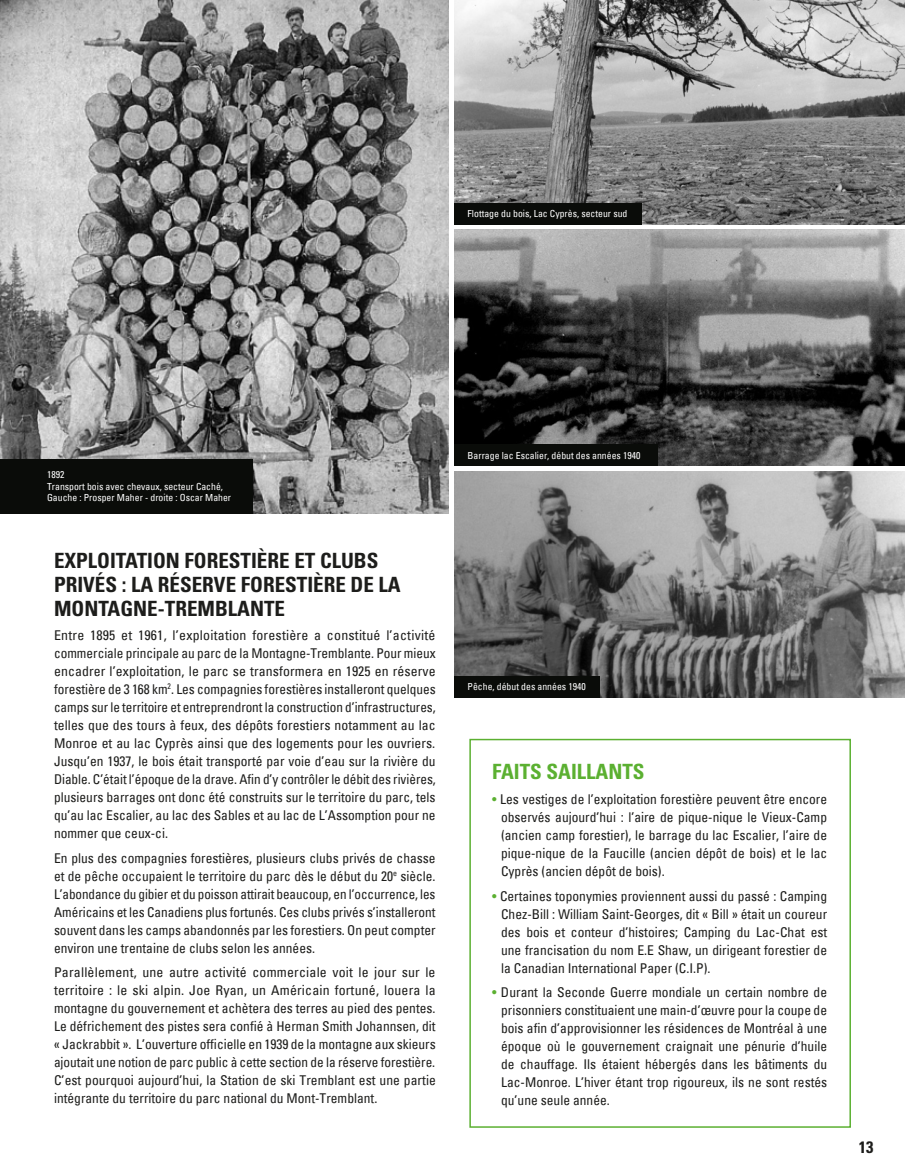
<style>
.page{position:relative;width:905px;height:1175px;background:#fff}
.page>*{position:absolute;margin:0;border:0;box-sizing:border-box;transform-origin:0 0}
.t1{font:700 condensed 21px/24px "Univers";color:#1d1d1b}
.t2{font:700 condensed 21px "Univers";color:#5bb031}
.t3{font:700 condensed 16.5px "Univers";color:#1d1d1b}
.t4{font:condensed 13.5px/18px "Univers";color:#1d1d1b;text-align:justify}
.t5{font:condensed 9.75px/11.7px "Univers";color:#fff}
.s1{color:#5bb031}
</style>
<div class="page">
<div style="left:469px;top:739px;width:381px;height:388px;border:2px solid #5bb031"></div>
<img style="left:454px;top:0;width:450px;height:224px">
<img style="left:454px;top:230px;width:450px;height:236px">
<img style="left:454px;top:471px;width:450px;height:226px">
<img style="left:0;top:0;width:448px;height:513px">
<div style="left:0;top:459px;width:253px;height:54px;background:#0a0c09"></div>
<div style="left:454px;top:203px;width:188px;height:21px;background:#0a0c09"></div>
<div style="left:454px;top:444px;width:204px;height:22px;background:#0a0c09"></div>
<div style="left:454px;top:676px;width:145px;height:21px;background:#0a0c09"></div>
<p class="t5" style="left:467px;top:208px;width:161px">Flottage du bois, Lac Cyprès, secteur sud</p>
<p class="t5" style="left:47px;top:468px;width:186px">1892<br>Transport bois avec chevaux, secteur Caché,<br>Gauche : Prosper Maher - droite : Oscar Maher</p>
<h1 class="t1" style="left:54px;top:549px;width:348px">EXPLOITATION FORESTIÈRE ET CLUBS<br>PRIVÉS : LA RÉSERVE FORESTIÈRE DE LA<br>MONTAGNE-TREMBLANTE</h1>
<p class="t4" style="left:54px;top:625px;width:383px">Entre 1895 et 1961, l’exploitation forestière a constitué l’activité commerciale principale au parc de la Montagne-Tremblante. Pour mieux encadrer l’exploitation, le parc se transformera en 1925 en réserve forestière de 3 168 km<sup>2</sup>. Les compagnies forestières installeront quelques camps sur le territoire et entreprendront la construction d’infrastructures, telles que des tours à feux, des dépôts forestiers notamment au lac Monroe et au lac Cyprès ainsi que des logements pour les ouvriers.<br>Jusqu’en 1937, le bois était transporté par voie d’eau sur la rivière du Diable. C’était l’époque de la drave. Afin d’y contrôler le débit des rivières, plusieurs barrages ont donc été construits sur le territoire du parc, tels qu’au lac Escalier, au lac des Sables et au lac de L’Assomption pour ne nommer que ceux-ci.</p>
<p class="t4" style="left:54px;top:848px;width:383px">En plus des compagnies forestières, plusieurs clubs privés de chasse et de pêche occupaient le territoire du parc dès le début du 20<sup>e</sup> siècle.<br>L’abondance du gibier et du poisson attirait beaucoup, en l’occurrence, les Américains et les Canadiens plus fortunés. Ces clubs privés s’installeront souvent dans les camps abandonnés par les forestiers. On peut compter environ une trentaine de clubs selon les années.</p>
<p class="t4" style="left:54px;top:963px;width:383px">Parallèlement, une autre activité commerciale voit le jour sur le territoire : le ski alpin. Joe Ryan, un Américain fortuné, louera la montagne du gouvernement et achètera des terres au pied des pentes.<br>Le défrichement des pistes sera confié à Herman Smith Johannsen, dit « Jackrabbit ». L’ouverture officielle en 1939 de la montagne aux skieurs ajoutait une notion de parc public à cette section de la réserve forestière.<br>C’est pourquoi aujourd’hui, la Station de ski Tremblant est une partie intégrante du territoire du parc national du Mont-Tremblant.</p>
<p class="t5" style="left:467px;top:449px;width:174px">Barrage lac Escalier, début des années 1940</p>
<p class="t5" style="left:467px;top:680px;width:120px">Pêche, début des années 1940</p>
<h1 class="t2" style="left:492px;top:758px;width:154px">FAITS SAILLANTS</h1>
<p class="t4" style="left:501px;top:789px;width:327px;text-indent:-9px"><span class="s1">•</span> Les vestiges de l’exploitation forestière peuvent être encore observés aujourd’hui : l’aire de pique-nique le Vieux-Camp (ancien camp forestier), le barrage du lac Escalier, l’aire de pique-nique de la Faucille (ancien dépôt de bois) et le lac Cyprès (ancien dépôt de bois).</p>
<p class="t4" style="left:501px;top:886px;width:327px;text-indent:-9px"><span class="s1">•</span> Certaines toponymies proviennent aussi du passé : Camping Chez-Bill : William Saint-Georges, dit « Bill » était un coureur des bois et conteur d’histoires; Camping du Lac-Chat est une francisation du nom E.E Shaw, un dirigeant forestier de la Canadian International Paper (C.I.P).</p>
<p class="t4" style="left:501px;top:983px;width:327px;text-indent:-9px"><span class="s1">•</span> Durant la Seconde Guerre mondiale un certain nombre de prisonniers constituaient une main-d’œuvre pour la coupe de bois afin d’approvisionner les résidences de Montréal à une époque où le gouvernement craignait une pénurie d’huile de chauffage. Ils étaient hébergés dans les bâtiments du Lac-Monroe. L’hiver étant trop rigoureux, ils ne sont restés qu’une seule année.</p>
<p class="t3" style="left:858px;top:1137px;width:16px">13</p>
</div>
